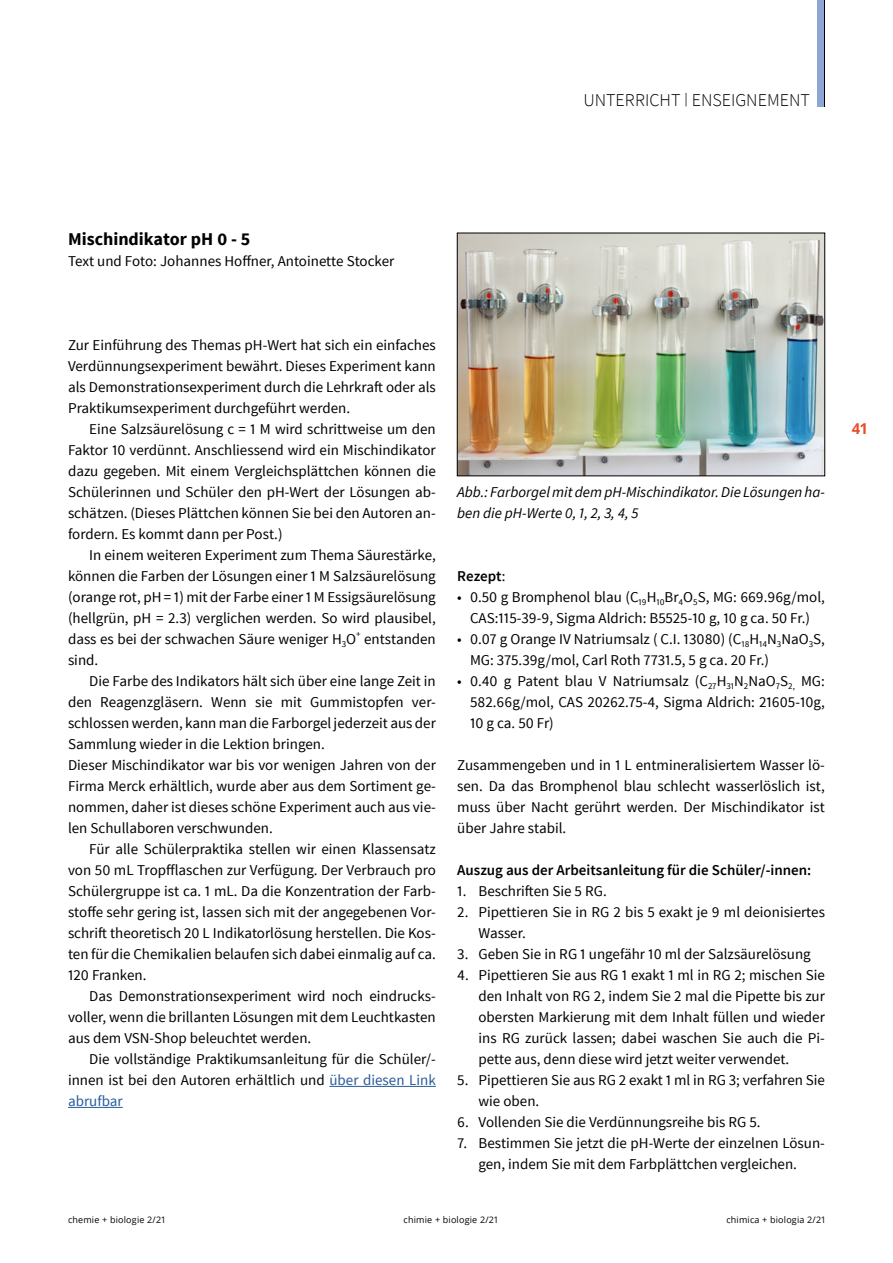
<style>
.page{position:relative;width:893px;height:1263px;background:#fff}
.page>*{position:absolute;margin:0;border:0;box-sizing:border-box;transform-origin:0 0}
.t1{font:300 18px "Source Sans Pro";color:#000}
.t2{font:700 18px "Source Sans Pro";color:#000}
.t3{font:15px/21px "Source Sans Pro";color:#000;text-align:justify}
.t4{font:italic 15px/21px "Source Sans Pro";color:#000}
.t5{font:600 15px "Source Sans Pro";color:#000}
.t6{font:15px "Source Sans Pro";color:#275b9b}
.t7{font:700 15px "Open Sans";color:#e94e24}
.t8{font:9px "Open Sans";letter-spacing:.02em;color:#000}
.t9{font:9px "Source Sans Pro";color:#000}
.s1{color:#275b9b}
.s2{font-weight:400}
</style>
<div class="page">
<hr style="left:824px;top:0;width:1px;height:106px;background:#000">
<div style="left:817px;top:0;width:7px;height:106px;background:#8da6d6"></div>
<hr style="left:329px;top:1086px;width:107px;height:1px;background:#275b9b">
<hr style="left:68px;top:1107px;width:55px;height:1px;background:#275b9b">
<img style="left:459px;top:235px;width:364px;height:239px">
<div style="left:457px;top:233px;width:368px;height:243px;border:1px solid #000"></div>
<p class="t1" style="left:583px;top:89px;width:228px">UNTERRICHT <sup>|</sup> ENSEIGNEMENT</p>
<p class="t2" style="left:68px;top:228px;width:184px">Mischindikator pH 0 - 5</p>
<p class="t3" style="left:68px;top:251px;width:328px">Text und Foto: Johannes Hoffner, Antoinette Stocker</p>
<p class="t3" style="left:68px;top:335px;width:369px">Zur Einführung des Themas pH-Wert hat sich ein einfaches Verdünnungsexperiment bewährt. Dieses Experiment kann als Demonstrationsexperiment durch die Lehrkraft oder als Praktikumsexperiment durchgeführt werden.</p>
<p class="t3" style="left:68px;top:419px;width:369px;text-indent:21px">Eine Salzsäurelösung c = 1 M wird schrittweise um den Faktor 10 verdünnt. Anschliessend wird ein Mischindikator dazu gegeben. Mit einem Vergleichsplättchen können die Schülerinnen und Schüler den pH-Wert der Lösungen ab&shy;schätzen. (Dieses Plättchen können Sie bei den Autoren an&shy;fordern. Es kommt dann per Post.)</p>
<p class="t3" style="left:68px;top:545px;width:369px;text-indent:21px">In einem weiteren Experiment zum Thema Säurestärke, können die Farben der Lösungen einer 1 M Salzsäurelösung (orange rot, pH = 1) mit der Farbe einer 1 M Essigsäurelösung (hellgrün, pH = 2.3) verglichen werden. So wird plausibel, dass es bei der schwachen Säure weniger H<sub>3</sub>O</p>
<p class="t9" style="left:356px;top:628px;width:6px">+</p>
<p class="t3" style="left:364px;top:629px;width:73px">entstanden</p>
<p class="t3" style="left:68px;top:650px;width:32px">sind.</p>
<p class="t3" style="left:89px;top:671px;width:348px">Die Farbe des Indikators hält sich über eine lange Zeit in</p>
<p class="t3" style="left:68px;top:692px;width:369px">den Reagenzgläsern. Wenn sie mit Gummistopfen ver-</p>
<p class="t3" style="left:68px;top:713px;width:369px">schlossen werden, kann man die Farborgel jederzeit aus der</p>
<p class="t3" style="left:68px;top:734px;width:258px">Sammlung wieder in die Lektion bringen.</p>
<p class="t3" style="left:68px;top:755px;width:369px">Dieser Mischindikator war bis vor wenigen Jahren von der</p>
<p class="t3" style="left:68px;top:776px;width:369px">Firma Merck erhältlich, wurde aber aus dem Sortiment ge-</p>
<p class="t3" style="left:68px;top:797px;width:369px">nommen, daher ist dieses schöne Experiment auch aus vie-</p>
<p class="t3" style="left:68px;top:818px;width:206px">len Schullaboren verschwunden.</p>
<p class="t3" style="left:89px;top:839px;width:348px">Für alle Schülerpraktika stellen wir einen Klassensatz</p>
<p class="t3" style="left:68px;top:860px;width:369px">von 50 mL Tropfflaschen zur Verfügung. Der Verbrauch pro</p>
<p class="t3" style="left:68px;top:881px;width:369px">Schülergruppe ist ca. 1 mL. Da die Konzentration der Farb-</p>
<p class="t3" style="left:68px;top:902px;width:369px">stoffe sehr gering ist, lassen sich mit der angegebenen Vor-</p>
<p class="t3" style="left:68px;top:923px;width:369px">schrift theoretisch 20 L Indikatorlösung herstellen. Die Kos-</p>
<p class="t3" style="left:68px;top:944px;width:369px">ten für die Chemikalien belaufen sich dabei einmalig auf ca.</p>
<p class="t3" style="left:68px;top:965px;width:80px">120 Franken.</p>
<p class="t3" style="left:89px;top:986px;width:348px">Das Demonstrationsexperiment wird noch eindrucks-</p>
<p class="t3" style="left:68px;top:1007px;width:369px">voller, wenn die brillanten Lösungen mit dem Leuchtkasten</p>
<p class="t3" style="left:68px;top:1028px;width:245px">aus dem VSN-Shop beleuchtet werden.</p>
<p class="t3" style="left:89px;top:1049px;width:348px">Die vollständige Praktikumsanleitung für die Schüler/-</p>
<p class="t3" style="left:68px;top:1070px;width:369px">innen ist bei den Autoren erhältlich und <span class="s1">über diesen Link</span></p>
<p class="t6" style="left:68px;top:1092px;width:56px">abrufbar</p>
<p class="t4" style="left:457px;top:482px;width:369px">Abb.: Farborgel mit dem pH-Mischindikator. Die Lösungen ha&shy;ben die pH-Werte 0, 1, 2, 3, 4, 5</p>
<p class="t5" style="left:457px;top:567px;width:50px">Rezept<span class="s2">:</span></p>
<p class="t3" style="left:457px;top:587px;width:369px;text-align:center">• 0.50 g Bromphenol blau (C<sub>19</sub>H<sub>10</sub>Br<sub>4</sub>O<sub>5</sub>S, MG: 669.96g/mol,<br>CAS:115-39-9, Sigma Aldrich: B5525-10 g, 10 g ca. 50 Fr.)</p>
<p class="t3" style="left:470px;top:629px;width:356px;text-indent:-13px">• 0.07 g Orange IV Natriumsalz ( C.I. 13080) (C<sub>18</sub>H<sub>14</sub>N<sub>3</sub>NaO<sub>3</sub>S,<br>MG: 375.39g/mol, Carl Roth 7731.5, 5 g ca. 20 Fr.)</p>
<p class="t3" style="left:470px;top:671px;width:356px;text-indent:-13px">• 0.40 g Patent blau V Natriumsalz (C<sub>27</sub>H<sub>31</sub>N<sub>2</sub>NaO<sub>7</sub>S<sub>2,</sub> MG:<br>582.66g/mol, CAS 20262.75-4, Sigma Aldrich: 21605-10g, 10 g ca. 50 Fr)</p>
<p class="t3" style="left:457px;top:755px;width:369px">Zusammengeben und in 1 L entmineralisiertem Wasser lö&shy;sen. Da das Bromphenol blau schlecht wasserlöslich ist, muss über Nacht gerührt werden. Der Mischindikator ist über Jahre stabil.</p>
<p class="t5" style="left:457px;top:861px;width:356px">Auszug aus der Arbeitsanleitung für die Schüler/-innen:</p>
<p class="t3" style="left:457px;top:881px;width:151px">1. Beschriften Sie 5 RG.</p>
<p class="t3" style="left:478px;top:902px;width:348px;text-indent:-21px">2. Pipettieren Sie in RG 2 bis 5 exakt je 9 ml deionisiertes<br>Wasser.</p>
<p class="t3" style="left:457px;top:944px;width:355px">3. Geben Sie in RG 1 ungefähr 10 ml der Salzsäurelösung</p>
<p class="t3" style="left:478px;top:965px;width:348px;text-indent:-21px">4. Pipettieren Sie aus RG 1 exakt 1 ml in RG 2; mischen Sie den Inhalt von RG 2, indem Sie 2 mal die Pipette bis zur obersten Markierung mit dem Inhalt füllen und wieder ins RG zurück lassen; dabei waschen Sie auch die Pi&shy;pette aus, denn diese wird jetzt weiter verwendet.</p>
<p class="t3" style="left:478px;top:1070px;width:348px;text-indent:-21px">5. Pipettieren Sie aus RG 2 exakt 1 ml in RG 3; verfahren Sie wie oben.</p>
<p class="t3" style="left:457px;top:1112px;width:305px">6. Vollenden Sie die Verdünnungsreihe bis RG 5.</p>
<p class="t3" style="left:457px;top:1133px;width:369px;text-align:center">7. Bestimmen Sie jetzt die pH-Werte der einzelnen Lösun&shy;gen, indem Sie mit dem Farbplättchen vergleichen.</p>
<p class="t8" style="left:68px;top:1214px;width:98px">chemie + biologie 2/21</p>
<p class="t8" style="left:404px;top:1214px;width:96px">chimie + biologie 2/21</p>
<p class="t8" style="left:726px;top:1214px;width:100px">chimica + biologia 2/21</p>
<p class="t7" style="left:852px;top:418px;width:17px">41</p>
</div>
